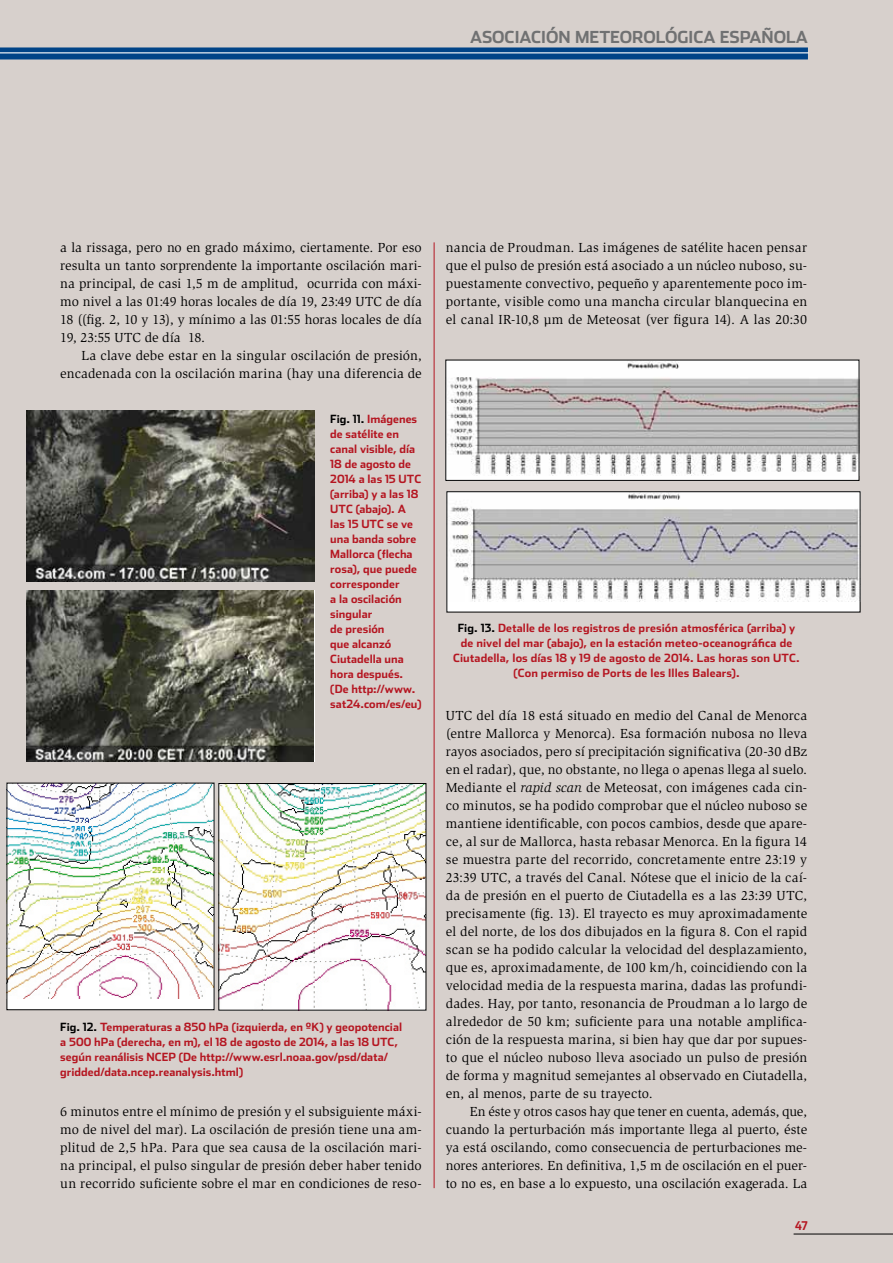
<style>
.page{position:relative;width:893px;height:1263px;background:#d7d0cc}
.page>*{position:absolute;margin:0;border:0;box-sizing:border-box;transform-origin:0 0}
.t1{font:700 16.5px "Stainless";color:#707172}
.t2{font:13.5px/18px "Slimbach Std";letter-spacing:.01em;color:#000;text-align:justify}
.t3{font:700 12px "Stainless Cond";color:#b51621}
.t4{font:700 11.25px/15px "Stainless";letter-spacing:.005em;color:#b51621}
.s1{color:#000}
.s2{font-style:italic}
</style>
<div class="page">
<div style="left:0;top:47px;width:808px;height:12px;background:#004387"></div>
<hr style="left:0;top:52px;width:808px;height:1px;background:#fff">
<hr style="left:794px;top:1234px;width:99px;height:1px;background:#000">
<hr style="left:434px;top:242px;width:1px;height:946px;background:#b51621">
<img style="left:26px;top:411px;width:289px;height:171px">
<img style="left:26px;top:591px;width:287px;height:171px">
<div style="left:446px;top:360px;width:413px;height:120px;background:#fff"></div>
<img style="left:448px;top:362px;width:409px;height:114px">
<div style="left:446px;top:360px;width:413px;height:121px;border:1px solid #000"></div>
<div style="left:447px;top:492px;width:413px;height:120px;background:#fff"></div>
<img style="left:450px;top:493px;width:408px;height:109px">
<div style="left:447px;top:491px;width:413px;height:121px;border:1px solid #000"></div>
<img style="left:221px;top:785px;width:203px;height:223px">
<div style="left:7px;top:783px;width:207px;height:227px;background:#fff"></div>
<img style="left:9px;top:785px;width:203px;height:213px">
<p class="t1" style="left:470px;top:27px;width:11px">ASOCIACIÓN</p>
<p class="t1" style="left:575px;top:27px;width:26px">METEOROLÓGICA</p>
<p class="t1" style="left:720px;top:27px;width:66px">ESPAÑOLA</p>
<p class="t2" style="left:60px;top:239px;width:363px">a la rissaga, pero no en grado máximo, ciertamente. Por eso resulta un tanto sorprendente la importante oscilación mari&shy;na principal, de casi 1,5 m de amplitud, ocurrida con máxi&shy;mo nivel a las 01:49 horas locales de día 19, 23:49 UTC de día 18 ((fig. 2, 10 y 13), y mínimo a las 01:55 horas locales de día 19, 23:55 UTC de día 18.</p>
<p class="t2" style="left:60px;top:347px;width:363px;text-align:right">La clave debe estar en la singular oscilación de presión, encadenada con la oscilación marina (hay una diferencia de</p>
<p class="t4" style="left:330px;top:411px;width:90px"><span class="s1">Fig. 11.</span> Imágenes de satélite en canal visible, día<br>18 de agosto de<br>2014 a las 15 UTC (arriba) y a las 18<br>UTC</p>
<p class="t4" style="left:330px;top:501px;width:77px;text-indent:25px">(abajo). A las 15 UTC</p>
<p class="t4" style="left:330px;top:516px;width:93px;text-indent:57px">se ve una banda sobre<br>Mallorca (flecha rosa), que puede corresponder<br>a la oscilación singular<br>de presión<br>que alcanzó<br>Ciutadella una hora después. (De http://www. sat24.com/es/eu)</p>
<p class="t4" style="left:60px;top:1019px;width:343px"><span class="s1">Fig. 12.</span> Temperaturas a 850 hPa (izquierda, en ºK) y geopotencial a 500 hPa (derecha, en m), el 18 de agosto de 2014, a las 18 UTC</p>
<p class="t4" style="left:395px;top:1034px;width:5px">,</p>
<p class="t4" style="left:60px;top:1049px;width:329px;text-indent:108px">P (De http://www.esrl.noaa.gov/psd/data/ gridded/data.ncep.reanalysis.html)</p>
<p class="t4" style="left:60px;top:1049px;width:95px">según reanálisis NCE</p>
<p class="t2" style="left:60px;top:1103px;width:363px">6 minutos entre el mínimo de presión y el subsiguiente máxi&shy;mo de nivel del mar). La oscilación de presión tiene una am&shy;plitud de 2,5 hPa. Para que sea causa de la oscilación mari&shy;na principal, el pulso singular de presión deber haber tenido un recorrido suficiente sobre el mar en condiciones de reso-</p>
<p class="t2" style="left:446px;top:239px;width:363px">nancia de Proudman. Las imágenes de satélite hacen pensar que el pulso de presión está asociado a un núcleo nuboso, su&shy;puestamente convectivo, pequeño y aparentemente poco im&shy;portante, visible como una mancha circular blanquecina en el canal IR-10,8 μm de Meteosat (ver figura 14). A las 20:30</p>
<p class="t4" style="left:458px;top:621px;width:339px"><span class="s1">Fig. 13.</span> Detalle de los registros de presión atmosférica (arriba) y</p>
<p class="t4" style="left:461px;top:636px;width:333px">de nivel del mar (abajo), en la estación meteo-oceanográfica de</p>
<p class="t4" style="left:453px;top:651px;width:329px">Ciutadella, los días 18 y 19 de agosto de 2014. Las horas son UTC</p>
<p class="t4" style="left:796px;top:651px;width:5px">.</p>
<p class="t4" style="left:513px;top:666px;width:228px">(Con permiso de Ports de les Illes Balears).</p>
<p class="t2" style="left:446px;top:707px;width:363px">UTC del día 18 está situado en medio del Canal de Menorca (entre Mallorca y Menorca). Esa formación nubosa no lleva rayos asociados, pero sí precipitación significativa (20-30 dBz en el radar), que, no obstante, no llega o apenas llega al suelo.<br>Mediante el <span class="s2">rapid scan</span> de Meteosat, con imágenes cada cin&shy;co minutos, se ha podido comprobar que el núcleo nuboso se mantiene identificable, con pocos cambios, desde que apare&shy;ce, al sur de Mallorca, hasta rebasar Menorca. En la figura 14 se muestra parte del recorrido, concretamente entre 23:19 y 23:39 UTC, a través del Canal. Nótese que el inicio de la caí&shy;da de presión en el puerto de Ciutadella es a las 23:39 UTC, precisamente (fig. 13). El trayecto es muy aproximadamente el del norte, de los dos dibujados en la figura 8. Con el rapid scan se ha podido calcular la velocidad del desplazamiento, que es, aproximadamente, de 100 km/h, coincidiendo con la velocidad media de la respuesta marina, dadas las profundi&shy;dades. Hay, por tanto, resonancia de Proudman a lo largo de alrededor de 50 km; suficiente para una notable amplifica&shy;ción de la respuesta marina, si bien hay que dar por supues&shy;to que el núcleo nuboso lleva asociado un pulso de presión de forma y magnitud semejantes al observado en Ciutadella, en, al menos, parte de su trayecto.</p>
<p class="t2" style="left:446px;top:1102px;width:363px;text-indent:24px">En éste y otros casos hay que tener en cuenta, además, que, cuando la perturbación más importante llega al puerto, éste ya está oscilando, como consecuencia de perturbaciones me&shy;nores anteriores. En definitiva, 1,5 m de oscilación en el puer&shy;to no es, en base a lo expuesto, una oscilación exagerada. La</p>
<p class="t3" style="left:795px;top:1218px;width:14px">47</p>
</div>
